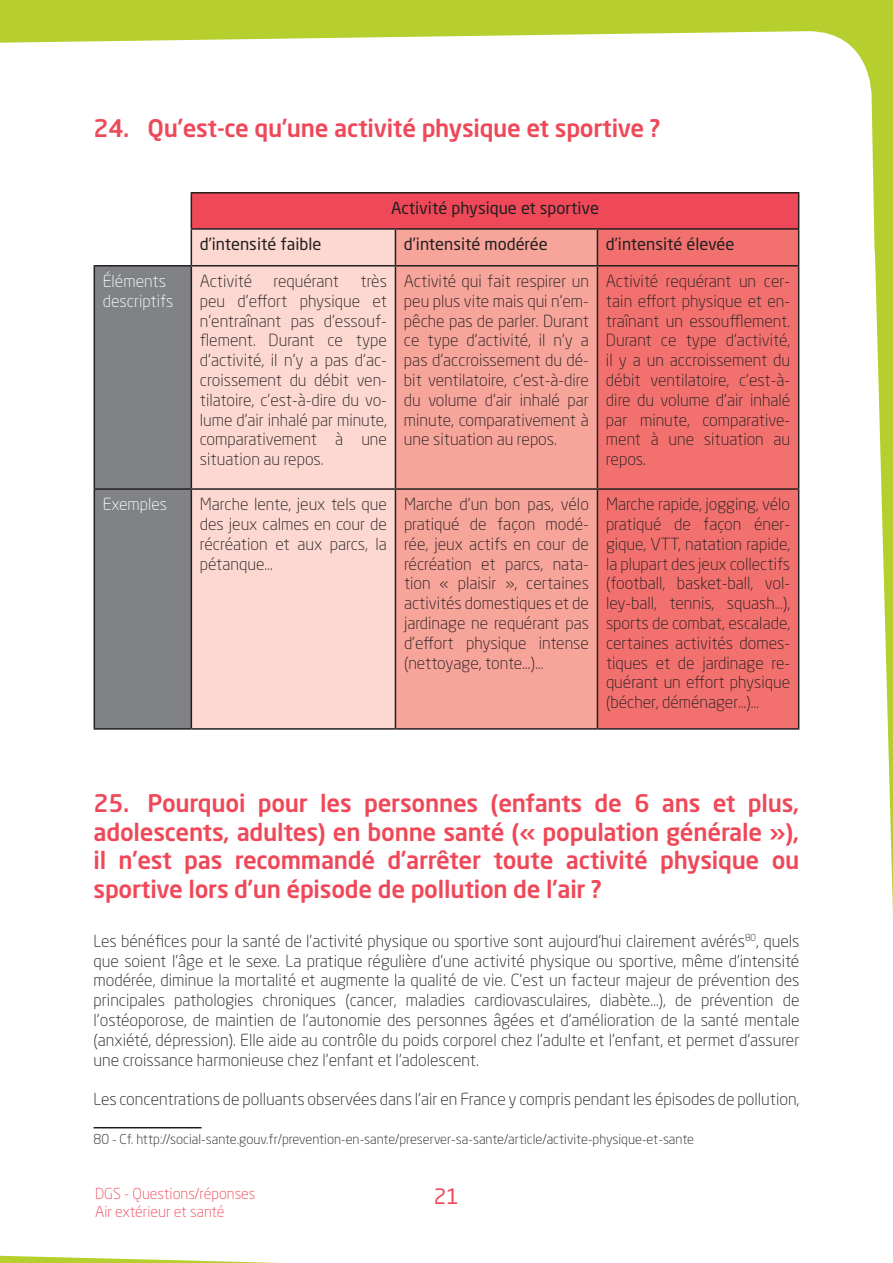
<style>
.page{position:relative;width:893px;height:1263px;background:#b6cf2f}
.page>*{position:absolute;margin:0;border:0;box-sizing:border-box;transform-origin:0 0}
.t1{font:500 24px/28.8px "Neo Sans Std";letter-spacing:-.01em;color:#ef4858;text-align:justify}
.t2{font:21px "Neo Sans Std";color:#ef4858}
.t3{font:300 16.5px/19.8px "Neo Sans Std";color:#231f20;text-align:justify}
.t4{font:16.5px "Neo Sans Std";color:#231f20}
.t5{font:300 16.5px/19.8px "Neo Sans Std";color:#fff}
.t6{font:300 15px "Neo Sans Std";color:#ef4858}
.t7{font:300 13.5px "Neo Sans Std";color:#231f20}
</style>
<div class="page">
<div style="left:0;top:31px;width:893px;height:1232px;background:#fff"></div>
<div style="left:191px;top:193px;width:608px;height:36px;background:#ef4858"></div>
<div style="left:192px;top:230px;width:203px;height:498px;background:#fcd8d0"></div>
<div style="left:396px;top:230px;width:201px;height:498px;background:#f7a49a"></div>
<div style="left:598px;top:230px;width:200px;height:498px;background:#f2716f"></div>
<div style="left:95px;top:266px;width:96px;height:462px;background:#808285"></div>
<hr style="left:191px;top:192px;width:204px;height:2px;background:#231f20">
<hr style="left:395px;top:192px;width:202px;height:2px;background:#231f20">
<hr style="left:597px;top:192px;width:202px;height:2px;background:#231f20">
<hr style="left:798px;top:194px;width:1px;height:34px;background:#231f20">
<hr style="left:191px;top:228px;width:204px;height:2px;background:#231f20">
<hr style="left:395px;top:228px;width:202px;height:2px;background:#231f20">
<hr style="left:395px;top:230px;width:1px;height:35px;background:#231f20">
<hr style="left:597px;top:228px;width:202px;height:2px;background:#231f20">
<hr style="left:597px;top:230px;width:1px;height:35px;background:#231f20">
<hr style="left:798px;top:230px;width:1px;height:35px;background:#231f20">
<hr style="left:94px;top:266px;width:1px;height:222px;background:#231f20">
<hr style="left:191px;top:265px;width:204px;height:1px;background:#231f20">
<hr style="left:191px;top:266px;width:1px;height:222px;background:#231f20">
<hr style="left:395px;top:265px;width:202px;height:1px;background:#231f20">
<hr style="left:395px;top:266px;width:1px;height:222px;background:#231f20">
<hr style="left:597px;top:265px;width:202px;height:1px;background:#231f20">
<hr style="left:597px;top:266px;width:1px;height:222px;background:#231f20">
<hr style="left:798px;top:266px;width:1px;height:222px;background:#231f20">
<hr style="left:94px;top:488px;width:97px;height:2px;background:#231f20">
<hr style="left:94px;top:490px;width:1px;height:238px;background:#231f20">
<hr style="left:191px;top:488px;width:204px;height:2px;background:#231f20">
<hr style="left:191px;top:490px;width:1px;height:238px;background:#231f20">
<hr style="left:395px;top:488px;width:202px;height:2px;background:#231f20">
<hr style="left:395px;top:490px;width:1px;height:238px;background:#231f20">
<hr style="left:597px;top:488px;width:202px;height:2px;background:#231f20">
<hr style="left:597px;top:490px;width:1px;height:238px;background:#231f20">
<hr style="left:798px;top:490px;width:1px;height:238px;background:#231f20">
<hr style="left:94px;top:728px;width:97px;height:2px;background:#231f20">
<hr style="left:191px;top:728px;width:204px;height:2px;background:#231f20">
<hr style="left:395px;top:728px;width:202px;height:2px;background:#231f20">
<hr style="left:597px;top:728px;width:202px;height:2px;background:#231f20">
<hr style="left:191px;top:194px;width:1px;height:34px;background:#231f20">
<hr style="left:191px;top:230px;width:1px;height:35px;background:#231f20">
<hr style="left:94px;top:265px;width:97px;height:1px;background:#231f20">
<hr style="left:94px;top:1127px;width:108px;height:1px;background:#231f20">
<h1 class="t1" style="left:94px;top:114px;width:568px">24. Q u’est-ce qu’une activité physique et sportive ?</h1>
<p class="t4" style="left:391px;top:198px;width:209px">Activité physique et sportive</p>
<p class="t4" style="left:200px;top:234px;width:123px">d’intensité faible</p>
<p class="t4" style="left:404px;top:234px;width:145px">d’intensité modérée</p>
<p class="t4" style="left:606px;top:234px;width:130px">d’intensité élevée</p>
<p class="t5" style="left:103px;top:271px;width:72px">Éléments descriptifs</p>
<p class="t3" style="left:200px;top:271px;width:54px">Activité</p>
<p class="t3" style="left:273px;top:271px;width:67px">requérant</p>
<p class="t3" style="left:200px;top:271px;width:189px;text-indent:161px">très peu d’effort physique et n’entraînant pas d’essouf&shy;flement. Durant ce type d’activité, il n’y a pas d’ac&shy;croissement du débit ven&shy;tilatoire, c’est-à-dire du vo&shy;lume d’air inhalé par minute, comparativement à une situation au repos.</p>
<p class="t3" style="left:404px;top:271px;width:186px">Activité qui fait respirer un peu plus vite mais qui n’em&shy;pêche pas de parler. Durant ce type d’activité, il n’y a pas d’accroissement du dé&shy;bit ventilatoire, c’est-à-dire du volume d’air inhalé par minute, comparativement à une situation au repos.</p>
<p class="t3" style="left:606px;top:271px;width:186px">Activité requérant un cer&shy;tain effort physique et en&shy;traînant un essoufflement.<br>Durant ce type d’activité, il y a un accroissement du débit ventilatoire, c’est-à&shy;dire du volume d’air inhalé par minute, comparative&shy;ment à une situation au repos.</p>
<p class="t5" style="left:103px;top:494px;width:66px">Exemples</p>
<p class="t3" style="left:200px;top:494px;width:189px">Marche lente, jeux tels que des jeux calmes en cour de récréation et aux parcs, la pétanque…</p>
<p class="t3" style="left:404px;top:494px;width:186px">Marche d’un bon pas, vélo pratiqué de façon modé&shy;rée, jeux actifs en cour de récréation et parcs, nata&shy;tion « plaisir », certaines activités domestiques et de jardinage ne requérant pas d’effort physique intense (nettoyage, tonte…)…</p>
<p class="t3" style="left:606px;top:494px;width:186px">Marche rapide, jogging, vélo pratiqué de façon éner&shy;gique, VTT, natation rapide, la plupart des jeux collectifs (football, basket-ball, vol&shy;ley-ball, tennis, squash…), sports de combat, escalade, certaines activités domes&shy;tiques et de jardinage re&shy;quérant un effort physique (bécher, déménager…)…</p>
<h1 class="t1" style="left:94px;top:788px;width:707px">25. Pourquoi pour les personnes (enfants de 6 ans et plus, adolescents, adultes) en bonne santé (« population générale »), il n’est pas recommandé d’arrêter toute activité physique ou sportive lors d’un épisode de pollution de l’air ?</h1>
<p class="t3" style="left:94px;top:931px;width:707px">Les bénéfices pour la santé de l’activité physique ou sportive sont aujourd’hui clairement avérés<sup>80</sup>, quels que soient l’âge et le sexe. La pratique régulière d’une activité physique ou sportive, même d’intensité modérée, diminue la mortalité et augmente la qualité de vie. C’est un facteur majeur de prévention des principales pathologies chroniques (cancer, maladies cardiovasculaires, diabète…), de prévention de l’ostéoporose, de maintien de l’autonomie des personnes âgées et d’amélioration de la santé mentale (anxiété, dépression). Elle aide au contrôle du poids corporel chez l’adulte et l’enfant, et permet d’assurer une croissance harmonieuse chez l’enfant et l’adolescent.</p>
<p class="t3" style="left:94px;top:1089px;width:707px">Les concentrations de polluants observées dans l’air en France y compris pendant les épisodes de pollution,</p>
<p class="t7" style="left:94px;top:1131px;width:602px">80 - Cf. http://social-sante.gouv.fr/prevention-en-sante/preserver-sa-sante/article/activite-physique-et-sante</p>
<p class="t6" style="left:95px;top:1185px;width:162px">DGS - Questions/réponses</p>
<p class="t2" style="left:434px;top:1183px;width:27px">21</p>
<p class="t6" style="left:95px;top:1203px;width:131px">Air extérieur et santé</p>
</div>
